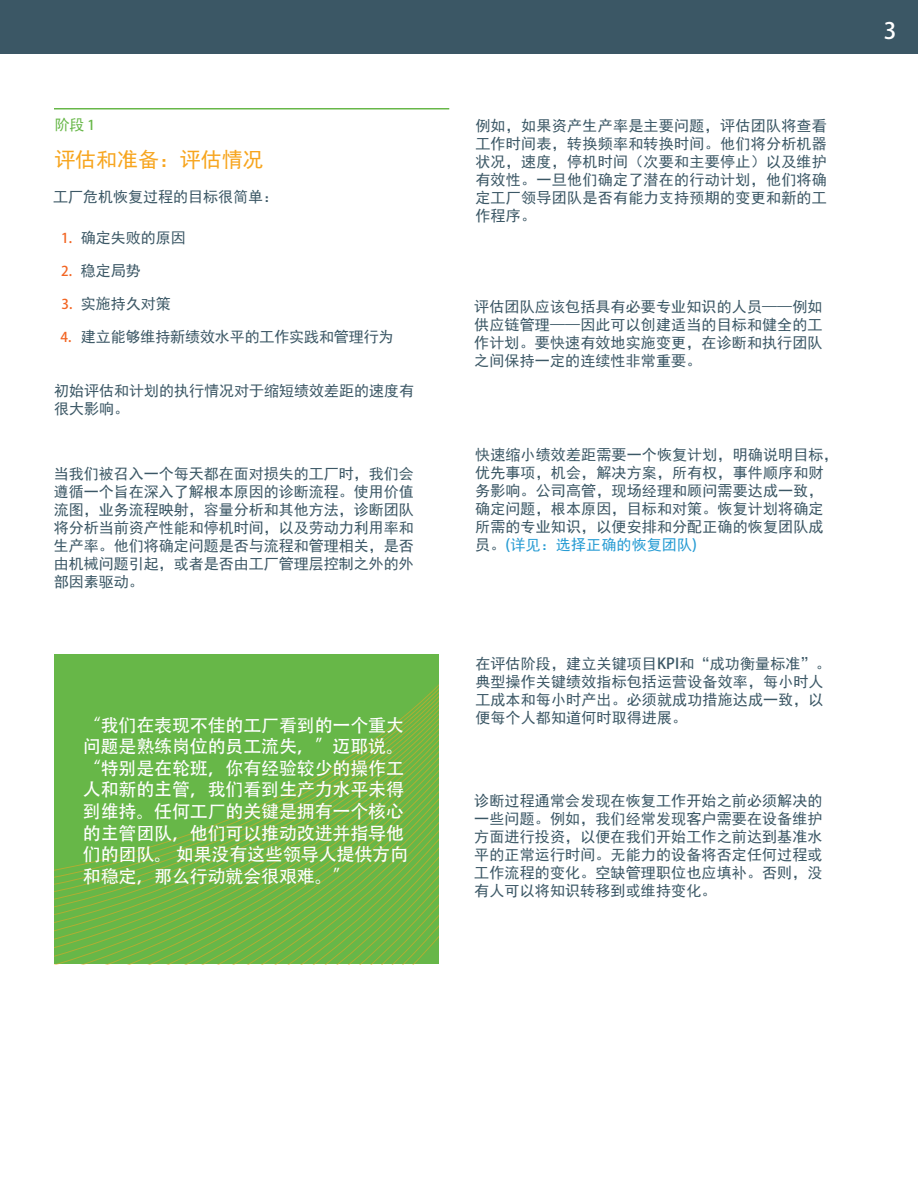
<style>
.page{position:relative;width:918px;height:1188px;background:#fff}
.page>*{position:absolute;margin:0;border:0;box-sizing:border-box;transform-origin:0 0}
.t1{font:700 22.5px "Montserrat";color:#fff}
.t2{font:21px "Sim Hei";letter-spacing:-.005em;color:#f7a51e}
.t3{font:18px/21.6px "Vista Slab OT";letter-spacing:-.01em;color:#fff}
.t4{font:15px/18px "Sim Hei";letter-spacing:.01em;color:#3b5765;text-align:justify}
.t5{font:15px "Sim Hei";letter-spacing:-.01em;color:#3b5765}
.t6{font:15px "Sim Hei";color:#67b748}
.s1{font-family:"Montserrat";font-weight:700;font-size:13.5px}
.s2{font-family:"Montserrat";font-weight:700;font-size:13.5px;color:#f26523}
.s3{font-family:"Montserrat";font-weight:300;color:#269bd3}
.s4{color:#269bd3}
.s5{font-family:"Montserrat";font-weight:300}
</style>
<div class="page">
<div style="left:0;top:0;width:918px;height:54px;background:#3b5765"></div>
<hr style="left:54px;top:108px;width:395px;height:2px;background:#67b748">
<svg style="left:54px;top:654px;width:384px;height:310px;background:#6db646"></svg>
<p class="t6" style="left:55px;top:117px;width:42px">阶段 <span class="s1">1</span></p>
<p class="t2" style="left:54px;top:148px;width:211px">评估和准备：评估情况</p>
<p class="t4" style="left:53px;top:187px;width:226px">工厂危机恢复过程的目标很简单：</p>
<p class="t4" style="left:61px;top:229px;width:126px"><span class="s2">1.</span> 确定失败的原因</p>
<p class="t4" style="left:61px;top:262px;width:81px"><span class="s2">2.</span> 稳定局势</p>
<p class="t4" style="left:62px;top:295px;width:111px"><span class="s2">3.</span> 实施持久对策</p>
<p class="t5" style="left:60px;top:329px;width:335px"><span class="s2">4.</span> 建立能够维持新绩效水平的工作实践和管理行为</p>
<p class="t4" style="left:54px;top:382px;width:361px">初始评估和计划的执行情况对于缩短绩效差距的速度有很大影响。</p>
<p class="t4" style="left:54px;top:465px;width:362px">当我们被召入一个每天都在面对损失的工厂时，我们会遵循一个旨在深入了解根本原因的诊断流程。使用价值流图，业务流程映射，容量分析和其他方法，诊断团队将分析当前资产性能和停机时间，以及劳动力利用率和生产率。他们将确定问题是否与流程和管理相关，是否由机械问题引起，或者是否由工厂管理层控制之外的外部因素驱动。</p>
<p class="t3" style="left:83px;top:715px;width:327px">“我们在表现不佳的工厂看到的一个重大问题是熟练岗位的员工流失，”迈耶说。“特别是在轮班，你有经验较少的操作工人和新的主管，我们看到生产力水平未得到维持。任何工厂的关键是拥有一个核心的主管团队，他们可以推动改进并指导他们的团队。 如果没有这些领导人提供方向和稳定，那么行动就会很艰难。”</p>
<p class="t4" style="left:475px;top:117px;width:353px">例如，如果资产生产率是主要问题，评估团队将查看工作时间表，转换频率和转换时间。他们将分析机器状况，速度，停机时间（次要和主要停止）以及维护有效性。一旦他们确定了潜在的行动计划，他们将确定工厂领导团队是否有能力支持预期的变更和新的工作程序。</p>
<p class="t4" style="left:474px;top:298px;width:350px">评估团队应该包括具有必要专业知识的人员——例如供应链管理——因此可以创建适当的目标和健全的工作计划。要快速有效地实施变更，在诊断和执行团队之间保持一定的连续性非常重要。</p>
<p class="t4" style="left:475px;top:446px;width:365px;text-align:left">快速缩小绩效差距需要一个恢复计划，明确说明目标，优先事项，机会，解决方案，所有权，事件顺序和财务影响。公司高管，现场经理和顾问需要达成一致，确定问题，根本原因，目标和对策。恢复计划将确定所需的专业知识，以便安排和分配正确的恢复团队成员。<span class="s3">(</span><span class="s4">详见：选择正确的恢复团队</span><span class="s3">)</span></p>
<p class="t4" style="left:475px;top:655px;width:357px;text-align:left">在评估阶段，建立关键项目<span class="s5">KPI</span>和“成功衡量标准”。典型操作关键绩效指标包括运营设备效率，每小时人工成本和每小时产出。必须就成功措施达成一致，以便每个人都知道何时取得进展。</p>
<p class="t4" style="left:474px;top:792px;width:350px">诊断过程通常会发现在恢复工作开始之前必须解决的一些问题。例如，我们经常发现客户需要在设备维护方面进行投资，以便在我们开始工作之前达到基准水平的正常运行时间。无能力的设备将否定任何过程或工作流程的变化。空缺管理职位也应填补。否则，没有人可以将知识转移到或维持变化。</p>
<p class="t1" style="left:884px;top:17px;width:14px">3</p>
</div>
